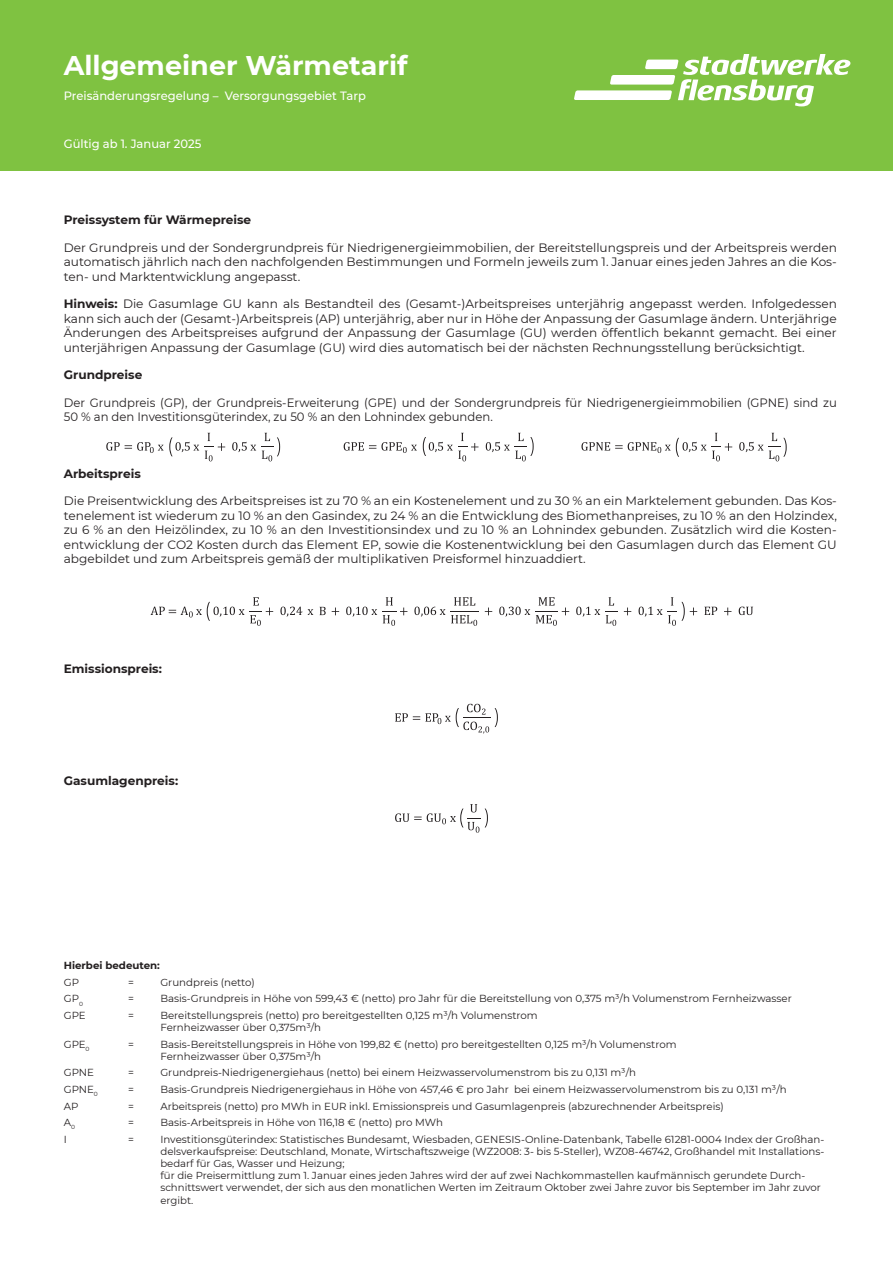
<style>
.page{position:relative;width:893px;height:1263px;background:#fff}
.page>*{position:absolute;margin:0;border:0;box-sizing:border-box;transform-origin:0 0}
.t1{font:700 27px "Montserrat";color:#fff}
.t2{font:12.15px/14.5px "Montserrat";color:#231f20;text-align:justify}
.t3{font:12.15px/14.5px "Montserrat";color:#231f20;scale:.96 1}
.t4{font:700 12.15px "Montserrat";color:#231f20}
.t5{font:500 12px "Montserrat";color:#fff;scale:.96 1}
.t6{font:10.2px/12.1px "Montserrat";color:#231f20}
.t7{font:700 10.2px "Montserrat";color:#231f20}
.s1{font-weight:700}
</style>
<div class="page">
<div style="left:0;top:0;width:893px;height:170px;background:#7fc241"></div>
<svg style="left:574px;top:54px;width:276px;height:52px"></svg>
<svg style="left:395px;top:704px;width:103px;height:30px"></svg>
<svg style="left:395px;top:804px;width:93px;height:29px"></svg>
<svg style="left:280px;top:607px;width:22px;height:10px"></svg>
<svg style="left:308px;top:609px;width:5px;height:6px"></svg>
<svg style="left:320px;top:607px;width:6px;height:8px"></svg>
<svg style="left:332px;top:607px;width:7px;height:8px"></svg>
<svg style="left:346px;top:597px;width:61px;height:29px"></svg>
<svg style="left:414px;top:597px;width:64px;height:29px"></svg>
<svg style="left:485px;top:607px;width:7px;height:8px"></svg>
<svg style="left:499px;top:597px;width:70px;height:29px"></svg>
<svg style="left:576px;top:597px;width:41px;height:29px"></svg>
<svg style="left:624px;top:607px;width:7px;height:8px"></svg>
<svg style="left:704px;top:607px;width:13px;height:8px"></svg>
<svg style="left:724px;top:607px;width:7px;height:8px"></svg>
<svg style="left:739px;top:607px;width:14px;height:8px"></svg>
<svg style="left:151px;top:597px;width:122px;height:29px"></svg>
<svg style="left:639px;top:597px;width:58px;height:29px"></svg>
<svg style="left:106px;top:433px;width:119px;height:28px"></svg>
<svg style="left:232px;top:433px;width:48px;height:28px"></svg>
<svg style="left:344px;top:442px;width:73px;height:11px"></svg>
<svg style="left:423px;top:433px;width:55px;height:28px"></svg>
<svg style="left:486px;top:433px;width:48px;height:28px"></svg>
<svg style="left:581px;top:433px;width:151px;height:28px"></svg>
<svg style="left:739px;top:433px;width:48px;height:28px"></svg>
<p class="t1" style="left:64px;top:46px;width:345px">Allgemeiner Wärmetarif</p>
<p class="t5" style="left:64px;top:87px;width:316px">Preisänderungsregelung – Versorgungsgebiet Tarp</p>
<p class="t5" style="left:64px;top:135px;width:145px">Gültig ab 1. Januar 2025</p>
<p class="t4" style="left:64px;top:211px;width:189px">Preissystem für Wärmepreise</p>
<p class="t2" style="left:64px;top:240px;width:775px">Der Grundpreis und der Sondergrundpreis für Niedrigenergieimmobilien, der Bereitstellungspreis und der Arbeitspreis werden automatisch jährlich nach den nachfolgenden Bestimmungen und Formeln jeweils zum 1. Januar eines jeden Jahres an die Kos&shy;ten- und Marktentwicklung angepasst.</p>
<p class="t2" style="left:64px;top:296px;width:775px"><span class="s1">Hinweis:</span> Die Gasumlage GU kann als Bestandteil des (Gesamt-)Arbeitspreises unterjährig angepasst werden. Infolgedessen kann sich auch der (Gesamt-)Arbeitspreis (AP) unterjährig, aber nur in Höhe der Anpassung der Gasumlage ändern. Unterjährige Änderungen des Arbeitspreises aufgrund der Anpassung der Gasumlage (GU) werden öffentlich bekannt gemacht. Bei einer unterjährigen Anpassung der Gasumlage (GU) wird dies automatisch bei der nächsten Rechnungsstellung berücksichtigt.</p>
<p class="t4" style="left:64px;top:366px;width:80px">Grundpreise</p>
<p class="t3" style="left:64px;top:395px;width:807px">Der Grundpreis (GP), der Grundpreis-Erweiterung (GPE) und der Sondergrundpreis für Niedrigenergieimmobilien (GPNE) sind zu<br>50 % an den Investitionsgüterindex, zu 50 % an den Lohnindex gebunden.</p>
<p class="t4" style="left:64px;top:465px;width:79px">Arbeitspreis</p>
<p class="t2" style="left:64px;top:493px;width:775px">Die Preisentwicklung des Arbeitspreises ist zu 70 % an ein Kostenelement und zu 30 % an ein Marktelement gebunden. Das Kos&shy;tenelement ist wiederum zu 10 % an den Gasindex, zu 24 % an die Entwicklung des Biomethanpreises, zu 10 % an den Holzindex, zu 6 % an den Heizölindex, zu 10 % an den Investitionsindex und zu 10 % an Lohnindex gebunden. Zusätzlich wird die Kosten&shy;entwicklung der CO2 Kosten durch das Element EP, sowie die Kostenentwicklung bei den Gasumlagen durch das Element GU abgebildet und zum Arbeitspreis gemäß der multiplikativen Preisformel hinzuaddiert.</p>
<p class="t4" style="left:64px;top:660px;width:100px">Emissionspreis:</p>
<p class="t4" style="left:64px;top:771px;width:116px">Gasumlagenpreis:</p>
<p class="t7" style="left:64px;top:958px;width:98px">Hierbei bedeuten:</p>
<p class="t6" style="left:64px;top:975px;width:17px">GP</p>
<p class="t6" style="left:128px;top:975px;width:7px">=</p>
<p class="t6" style="left:160px;top:975px;width:96px">Grundpreis (netto)</p>
<p class="t6" style="left:64px;top:992px;width:21px">GP<sub>0</sub></p>
<p class="t6" style="left:128px;top:992px;width:7px">=</p>
<p class="t6" style="left:160px;top:992px;width:633px">Basis-Grundpreis in Höhe von 599,43 € (netto) pro Jahr für die Bereitstellung von 0,375 m³/h Volumenstrom Fernheizwasser</p>
<p class="t6" style="left:64px;top:1009px;width:23px">GPE</p>
<p class="t6" style="left:128px;top:1009px;width:7px">=</p>
<p class="t6" style="left:160px;top:1008px;width:379px">Bereitstellungspreis (netto) pro bereitgestellten 0,125 m³/h Volumenstrom<br>Fernheizwasser über 0,375m³/h</p>
<p class="t6" style="left:64px;top:1037px;width:27px">GPE<sub>0</sub></p>
<p class="t6" style="left:128px;top:1037px;width:7px">=</p>
<p class="t6" style="left:160px;top:1037px;width:518px">Basis-Bereitstellungspreis in Höhe von 199,82 € (netto) pro bereitgestellten 0,125 m³/h Volumenstrom<br>Fernheizwasser über 0,375m³/h</p>
<p class="t6" style="left:64px;top:1066px;width:32px">GPNE</p>
<p class="t6" style="left:128px;top:1066px;width:7px">=</p>
<p class="t6" style="left:160px;top:1066px;width:477px">Grundpreis-Niedrigenergiehaus (netto) bei einem Heizwasservolumenstrom bis zu 0,131 m³/h</p>
<p class="t6" style="left:64px;top:1083px;width:36px">GPNE<sub>0</sub></p>
<p class="t6" style="left:128px;top:1083px;width:7px">=</p>
<p class="t6" style="left:160px;top:1083px;width:628px">Basis-Grundpreis Niedrigenergiehaus in Höhe von 457,46 € pro Jahr bei einem Heizwasservolumenstrom bis zu 0,131 m³/h</p>
<p class="t6" style="left:64px;top:1099px;width:16px">AP</p>
<p class="t6" style="left:128px;top:1099px;width:7px">=</p>
<p class="t6" style="left:160px;top:1099px;width:565px">Arbeitspreis (netto) pro MWh in EUR inkl. Emissionspreis und Gasumlagenpreis (abzurechnender Arbeitspreis)</p>
<p class="t6" style="left:64px;top:1116px;width:13px">A<sub>0</sub></p>
<p class="t6" style="left:128px;top:1116px;width:7px">=</p>
<p class="t6" style="left:160px;top:1116px;width:284px">Basis-Arbeitspreis in Höhe von 116,18 € (netto) pro MWh</p>
<p class="t6" style="left:64px;top:1132px;width:5px">I</p>
<p class="t6" style="left:128px;top:1132px;width:7px">=</p>
<p class="t6" style="left:160px;top:1132px;width:665px">Investitionsgüterindex: Statistisches Bundesamt, Wiesbaden, GENESIS-Online-Datenbank, Tabelle 61281-0004 Index der Großhan&shy;delsverkaufspreise: Deutschland, Monate, Wirtschaftszweige (WZ2008: 3- bis 5-Steller), WZ08-46742, Großhandel mit Installations&shy;bedarf für Gas, Wasser und Heizung;<br>für die Preisermittlung zum 1. Januar eines jeden Jahres wird der auf zwei Nachkommastellen kaufmännisch gerundete Durch&shy;schnittswert verwendet, der sich aus den monatlichen Werten im Zeitraum Oktober zwei Jahre zuvor bis September im Jahr zuvor ergibt.</p>
</div>
